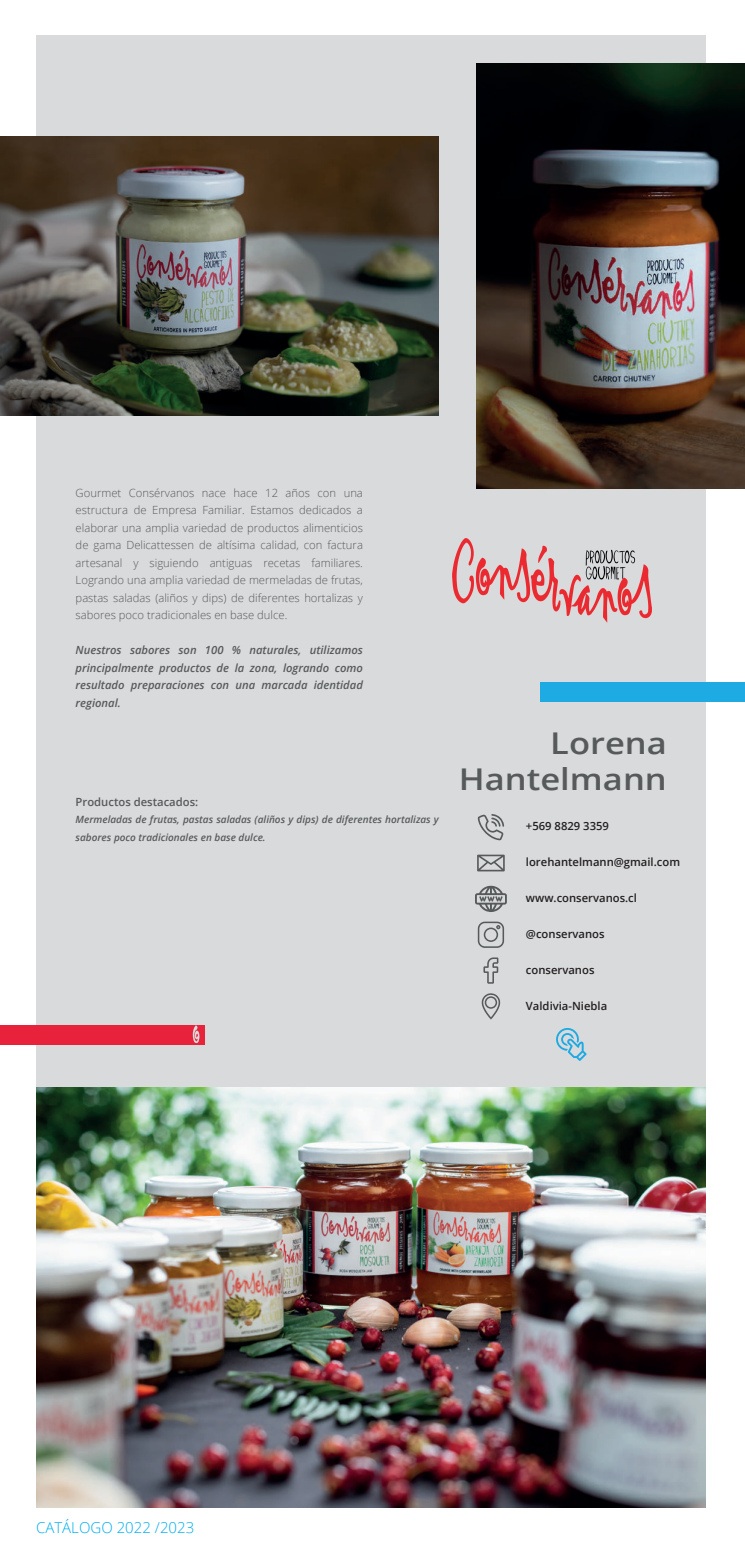
<style>
.page{position:relative;width:745px;height:1547px;background:#fff}
.page>*{position:absolute;margin:0;border:0;box-sizing:border-box;transform-origin:0 0}
.t1{font:600 30px/36px "Open Sans";color:#575a5b;text-align:right;scale:1.15 1}
.t2{font:300 15px "Open Sans";color:#00aeef}
.t3{font:300 11.25px/17.5px "Open Sans";color:#575a5b;text-align:justify}
.t4{font:italic 600 11.25px/17.5px "Open Sans";color:#575a5b;text-align:justify}
.t5{font:600 11.25px "Open Sans";color:#231f20}
.t6{font:600 11.25px "Open Sans";color:#575a5b}
.t7{font:italic 600 10px/17.5px "Open Sans";color:#575a5b}
</style>
<div class="page">
<div style="left:36px;top:36px;width:668px;height:1471px;background:#d9dadc"></div>
<div style="left:540px;top:682px;width:204px;height:19px;background:#1eaae2"></div>
<div style="left:0;top:1025px;width:204px;height:19px;background:#e7223a"></div>
<svg style="left:556px;top:1028px;width:30px;height:33px"></svg>
<img style="left:0;top:136px;width:438px;height:280px">
<img style="left:476px;top:63px;width:268px;height:426px">
<img style="left:36px;top:1088px;width:669px;height:419px">
<svg style="left:477px;top:814px;width:26px;height:26px"></svg>
<svg style="left:481px;top:993px;width:19px;height:26px"></svg>
<svg style="left:475px;top:885px;width:31px;height:27px"></svg>
<svg style="left:483px;top:957px;width:15px;height:26px"></svg>
<svg style="left:477px;top:921px;width:26px;height:27px"></svg>
<svg style="left:477px;top:854px;width:27px;height:17px"></svg>
<img style="left:452px;top:538px;width:199px;height:84px">
<svg style="left:193px;top:1025px;width:6px;height:18px"></svg>
<p class="t3" style="left:76px;top:483px;width:288px">Gourmet Consérvanos nace hace 12 años con una estructura de Empresa Familiar. Estamos dedicados a elaborar una amplia variedad de productos alimenticios de gama Delicattessen de altísima calidad, con factura artesanal y siguiendo antiguas recetas familiares.<br>Logrando una amplia variedad de mermeladas de frutas, pastas saladas (aliños y dips) de diferentes hortalizas y sabores poco tradicionales en base dulce.</p>
<p class="t4" style="left:76px;top:641px;width:288px">Nuestros sabores son 100 % naturales, utilizamos principalmente productos de la zona, logrando como resultado preparaciones con una marcada identidad regional.</p>
<p class="t6" style="left:76px;top:794px;width:124px">Productos destacados:</p>
<p class="t7" style="left:76px;top:810px;width:364px">Mermeladas de frutas, pastas saladas (aliños y dips) de diferentes hortalizas y sabores poco tradicionales en base dulce.</p>
<h1 class="t1" style="left:458px;top:724px;width:182px">Lorena<br>Hantelmann</h1>
<p class="t5" style="left:525px;top:818px;width:84px">+569 8829 3359</p>
<p class="t5" style="left:525px;top:854px;width:155px">lorehantelmann@gmail.com</p>
<p class="t5" style="left:525px;top:890px;width:112px">www.conservanos.cl</p>
<p class="t5" style="left:525px;top:926px;width:80px">@conservanos</p>
<p class="t5" style="left:525px;top:962px;width:70px">conservanos</p>
<p class="t5" style="left:525px;top:998px;width:83px">Valdivia-Niebla</p>
<h2 class="t2" style="left:36px;top:1517px;width:160px">CATÁLOGO 2022 /2023</h2>
</div>
